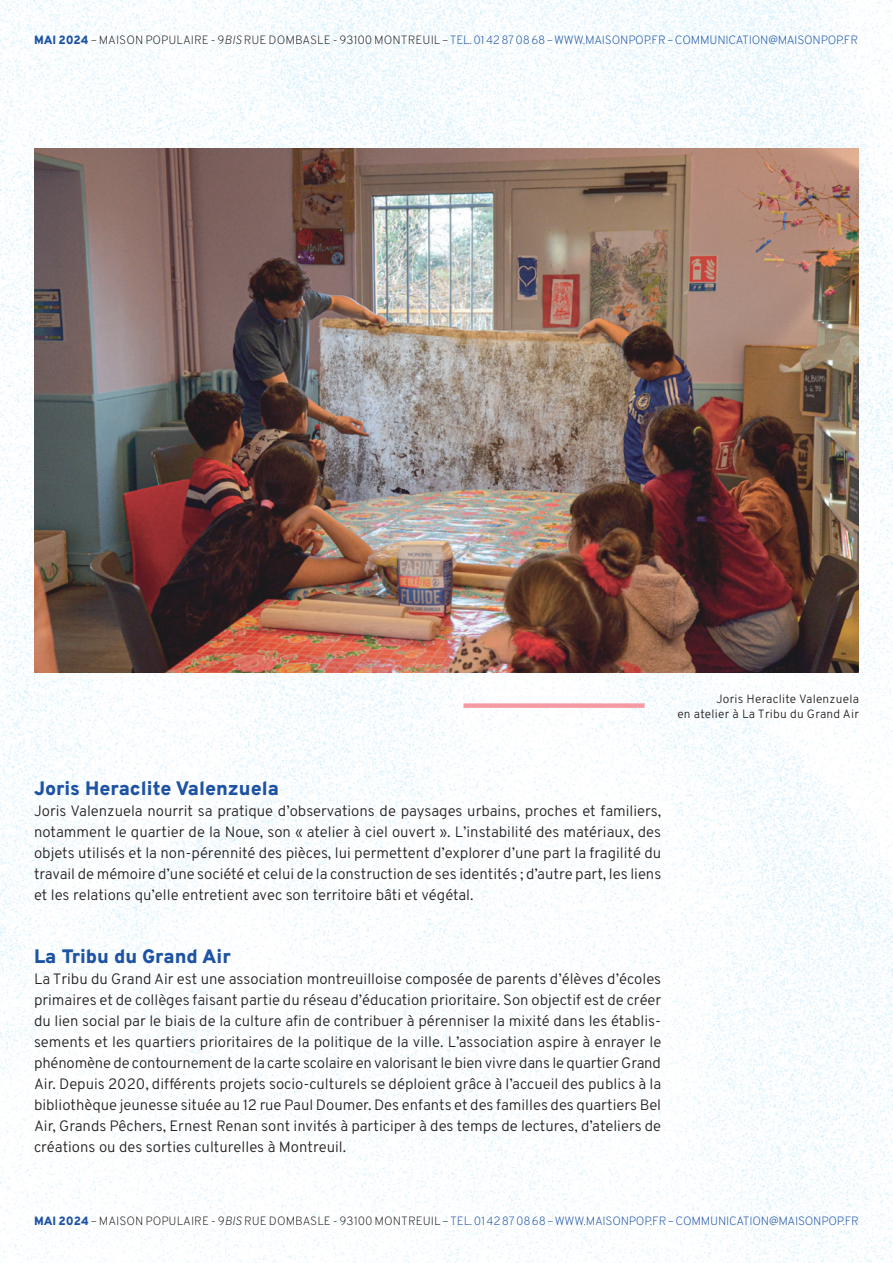
<style>
.page{position:relative;width:893px;height:1263px;background:#fff}
.page>*{position:absolute;margin:0;border:0;box-sizing:border-box;transform-origin:0 0}
.t1{font:800 19.5px "Overpass";color:#1e53a4}
.t2{font:300 15px/21px "Overpass";color:#231f20;text-align:justify}
.t3{font:200 12px "Overpass";letter-spacing:-.015em;color:#1e53a4}
.t4{font:300 12px/14.4px "Overpass";letter-spacing:.02em;color:#231f20;text-align:right}
.s1{font-weight:800}
.s2{color:#231f20}
.s3{font-style:italic;color:#231f20}
</style>
<div class="page">
<img style="left:0;top:0;width:893px;height:1263px">
<img style="left:34px;top:149px;width:825px;height:524px">
<div style="left:463px;top:703px;width:182px;height:5px;background:#f59aa3"></div>
<p class="t3" style="left:34px;top:32px;width:826px"><span class="s1">MAI 2024</span> <span class="s2">– MAISON POPULAIRE - 9</span><span class="s3">BIS</span> <span class="s2">RUE DOMBASLE - 93100 MONTREUIL –</span> TEL. 01 42 87 08 68 – WWW.MAISONPOP.FR – COMMUNICATION@MAISONPOP.FR</p>
<p class="t4" style="left:677px;top:692px;width:183px">Joris Heraclite Valenzuela<br>en atelier à La Tribu du Grand Air</p>
<h1 class="t1" style="left:34px;top:774px;width:246px">Joris Heraclite Valenzuela</h1>
<p class="t2" style="left:34px;top:800px;width:629px">Joris Valenzuela nourrit sa pratique d’observations de paysages urbains, proches et familiers, notamment le quartier de la Noue, son « atelier à ciel ouvert ». L’instabilité des matériaux, des objets utilisés et la non-pérennité des pièces, lui permettent d’explorer d’une part la fragilité du travail de mémoire d’une société et celui de la construction de ses identités ; d’autre part, les liens et les relations qu’elle entretient avec son territoire bâti et végétal.</p>
<h1 class="t1" style="left:34px;top:942px;width:198px">La Tribu du Grand Air</h1>
<p class="t2" style="left:34px;top:968px;width:629px">La Tribu du Grand Air est une association montreuilloise composée de parents d’élèves d’écoles primaires et de collèges faisant partie du réseau d’éducation prioritaire. Son objectif est de créer du lien social par le biais de la culture afin de contribuer à pérenniser la mixité dans les établis&shy;sements et les quartiers prioritaires de la politique de la ville. L’association aspire à enrayer le phénomène de contournement de la carte scolaire en valorisant le bien vivre dans le quartier Grand Air. Depuis 2020, différents projets socio-culturels se déploient grâce à l’accueil des publics à la bibliothèque jeunesse située au 12 rue Paul Doumer. Des enfants et des familles des quartiers Bel Air, Grands Pêchers, Ernest Renan sont invités à participer à des temps de lectures, d’ateliers de créations ou des sorties culturelles à Montreuil.</p>
<p class="t3" style="left:34px;top:1212px;width:826px"><span class="s1">MAI 2024</span> <span class="s2">– MAISON POPULAIRE - 9</span><span class="s3">BIS</span> <span class="s2">RUE DOMBASLE - 93100 MONTREUIL –</span> TEL. 01 42 87 08 68 – WWW.MAISONPOP.FR – COMMUNICATION@MAISONPOP.FR</p>
</div>
